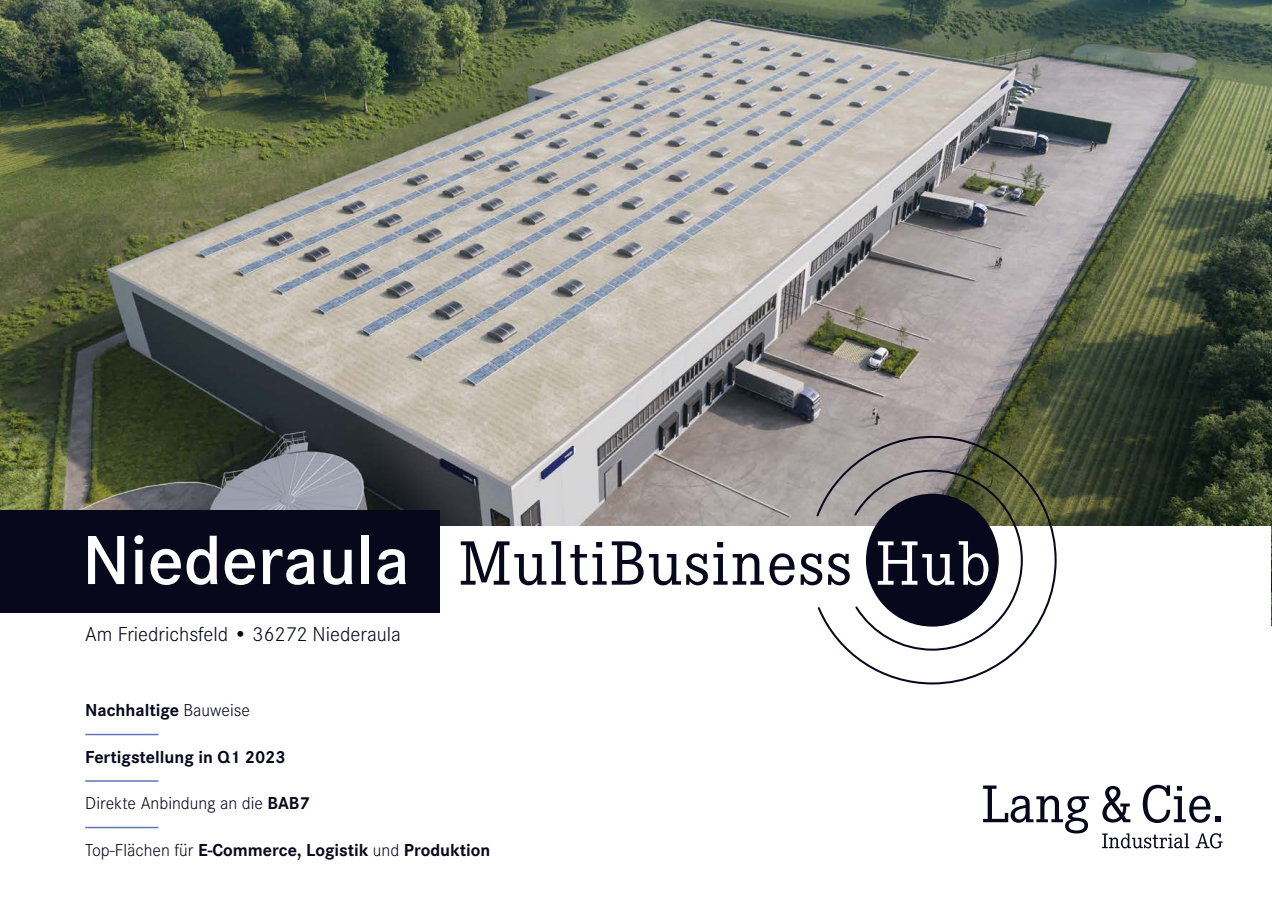
<style>
.page{position:relative;width:1272px;height:902px;background:#fff}
.page>*{position:absolute;margin:0;border:0;box-sizing:border-box;transform-origin:0 0}
.t1{font:600 72px "Corporate S";color:#fff}
.t2{font:300 21px "Corporate S";color:#07081c}
.t3{font:700 18px "Corporate S";color:#07081c}
.t4{font:300 18px "Corporate S";color:#07081c}
.s1{font-weight:300}
.s2{font-weight:700}
</style>
<div class="page">
<img style="left:0;top:0;width:1271px;height:526px">
<svg style="left:983px;top:785px;width:105px;height:48px"></svg>
<svg style="left:1102px;top:785px;width:28px;height:37px"></svg>
<svg style="left:1142px;top:784px;width:78px;height:38px"></svg>
<svg style="left:1102px;top:833px;width:87px;height:15px"></svg>
<svg style="left:1195px;top:833px;width:27px;height:15px"></svg>
<div style="left:0;top:510px;width:439px;height:103px;background:#07081c"></div>
<hr style="left:85px;top:733px;width:73px;height:2px;background:#5f79b7">
<hr style="left:85px;top:780px;width:73px;height:1px;background:#5f79b7">
<hr style="left:85px;top:826px;width:73px;height:2px;background:#5f79b7">
<svg style="left:816px;top:436px;width:240px;height:248px"></svg>
<svg style="left:461px;top:541px;width:182px;height:44px"></svg>
<svg style="left:649px;top:542px;width:145px;height:43px"></svg>
<svg style="left:800px;top:553px;width:22px;height:32px"></svg>
<svg style="left:828px;top:469px;width:194px;height:181px"></svg>
<h1 class="t1" style="left:82px;top:519px;width:329px">Niederaula</h1>
<p class="t2" style="left:85px;top:622px;width:317px">Am Friedrichsfeld • 36272 Niederaula</p>
<p class="t3" style="left:85px;top:700px;width:166px">Nachhaltige <span class="s1">Bauweise</span></p>
<p class="t3" style="left:85px;top:746px;width:202px">Fertigstellung in Q1 2023</p>
<p class="t4" style="left:85px;top:793px;width:226px">Direkte Anbindung an die <span class="s2">BAB7</span></p>
<p class="t3" style="left:85px;top:839px;width:407px"><span class="s1">Top-Flächen für</span> E-Commerce, Logistik <span class="s1">und</span> Produktion</p>
</div>
